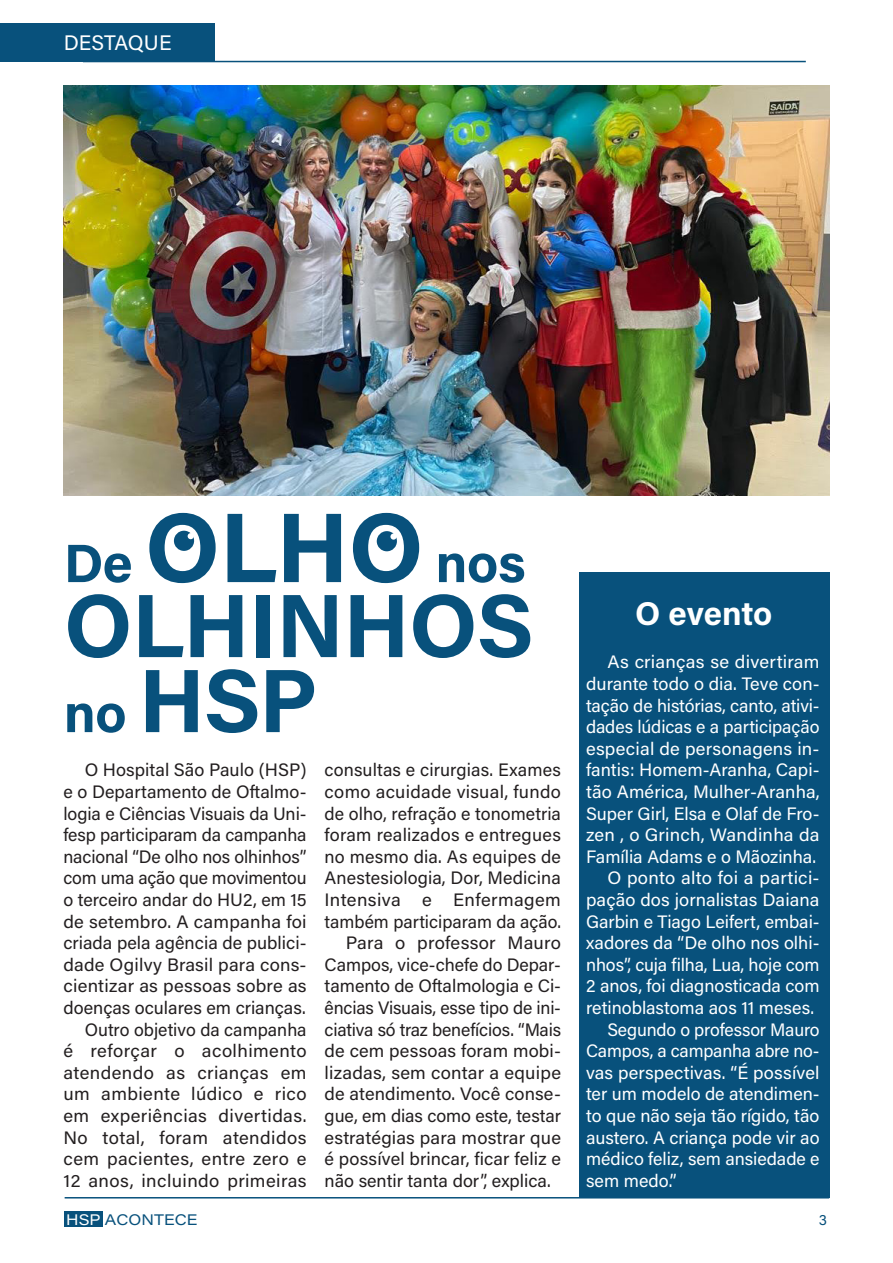
<style>
.page{position:relative;width:893px;height:1263px;background:#fff}
.page>*{position:absolute;margin:0;border:0;box-sizing:border-box;transform-origin:0 0}
.Título_principal{font:700 90px/75px "Acumin Pro";letter-spacing:-.01em;color:#08517c}
.Título_principal-2{font:700 54px "Acumin Pro";color:#08517c}
.Texto_corrido{font:700 33px "Acumin Pro";letter-spacing:-.01em;color:#fff}
.Título_principal-3{font:21px "Acumin Pro";color:#fff}
.Texto_corrido-2{font:18px/21.6px "Acumin Pro";letter-spacing:.01em;color:#231f20;text-align:justify}
.Texto_corrido-3{font:18px/21.6px "Acumin Pro";color:#fff;text-align:justify}
.t1{font:15px "Acumin Pro Wide";color:#08517c}
.t2{font:15px "Acumin Pro";color:#08517c}
.s1{font-size:99px}
.s2{font-size:54px}
.s3{color:#fff}
</style>
<div class="page">
<hr style="left:65px;top:1197px;width:764px;height:1px;background:#08517c">
<div style="left:64px;top:1211px;width:39px;height:16px;background:#08517c"></div>
<div style="left:0;top:23px;width:214px;height:39px;background:#08517c"></div>
<div style="left:579px;top:572px;width:250px;height:626px;background:#08517c"></div>
<hr style="left:83px;top:61px;width:723px;height:1px;background:#08517c">
<div style="left:174px;top:531px;width:20px;height:20px;background:#08517c;border-radius:50%"></div>
<svg style="left:188px;top:533px;width:6px;height:6px"></svg>
<div style="left:377px;top:531px;width:20px;height:20px;background:#08517c;border-radius:50%"></div>
<div style="left:390px;top:533px;width:7px;height:7px;background:#fff;border-radius:50%"></div>
<img style="left:64px;top:85px;width:765px;height:410px">
<p class="Título_principal-3" style="left:64px;top:28px;width:109px">DESTAQUE</p>
<p class="Título_principal-2" style="left:64px;top:525px;width:463px">De <span class="s1">OLHO</span> nos</p>
<p class="Título_principal" style="left:64px;top:584px;width:472px">OLHINHOS <span class="s2">no</span> HSP</p>
<p class="Texto_corrido-2" style="left:63px;top:758px;width:245px;text-indent:21px">O Hospital São Paulo (HSP) e o Departamento de Oftalmo&shy;logia e Ciências Visuais da Uni&shy;fesp participaram da campanha nacional “De olho nos olhinhos” com uma ação que movimentou o terceiro andar do HU2, em 15 de setembro. A campanha foi criada pela agência de publici&shy;dade Ogilvy Brasil para cons&shy;cientizar as pessoas sobre as doenças oculares em crianças.</p>
<p class="Texto_corrido-2" style="left:63px;top:1018px;width:245px;text-indent:21px">Outro objetivo da campanha é reforçar o acolhimento atendendo as crianças em um ambiente lúdico e rico em experiências divertidas.<br>No total, foram atendidos cem pacientes, entre zero e 12 anos, incluindo primeiras</p>
<p class="Texto_corrido-2" style="left:325px;top:758px;width:238px">consultas e cirurgias. Exames como acuidade visual, fundo de olho, refração e tonometria foram realizados e entregues no mesmo dia. As equipes de Anestesiologia, Dor, Medicina Intensiva e Enfermagem também participaram da ação.</p>
<p class="Texto_corrido-2" style="left:325px;top:931px;width:238px;text-indent:21px">Para o professor Mauro Campos, vice-chefe do Depar&shy;tamento de Oftalmologia e Ci&shy;ências Visuais, esse tipo de ini&shy;ciativa só traz benefícios. “Mais de cem pessoas foram mobi&shy;lizadas, sem contar a equipe de atendimento. Você conse&shy;gue, em dias como este, testar estratégias para mostrar que é possível brincar, ficar feliz e não sentir tanta dor”, explica.</p>
<p class="Texto_corrido" style="left:635px;top:590px;width:139px">O evento</p>
<p class="Texto_corrido-3" style="left:586px;top:650px;width:235px;text-indent:21px">As crianças se divertiram durante todo o dia. Teve con&shy;tação de histórias, canto, ativi&shy;dades lúdicas e a participação especial de personagens in&shy;fantis: Homem-Aranha, Capi&shy;tão América, Mulher-Aranha, Super Girl, Elsa e Olaf de Fro&shy;zen , o Grinch, Wandinha da Família Adams e o Mãozinha.</p>
<p class="Texto_corrido-3" style="left:586px;top:866px;width:235px;text-indent:21px">O ponto alto foi a partici&shy;pação dos jornalistas Daiana Garbin e Tiago Leifert, embai&shy;xadores da “De olho nos olhi&shy;nhos”, cuja filha, Lua, hoje com 2 anos, foi diagnosticada com retinoblastoma aos 11 meses.</p>
<p class="Texto_corrido-3" style="left:586px;top:1018px;width:235px;text-indent:21px">Segundo o professor Mauro Campos, a campanha abre no&shy;vas perspectivas. “É possível ter um modelo de atendimen&shy;to que não seja tão rígido, tão austero. A criança pode vir ao médico feliz, sem ansiedade e sem medo.”</p>
<p class="t1" style="left:66px;top:1209px;width:133px"><span class="s3">HSP</span> ACONTECE</p>
<p class="t2" style="left:819px;top:1210px;width:10px">3</p>
</div>
